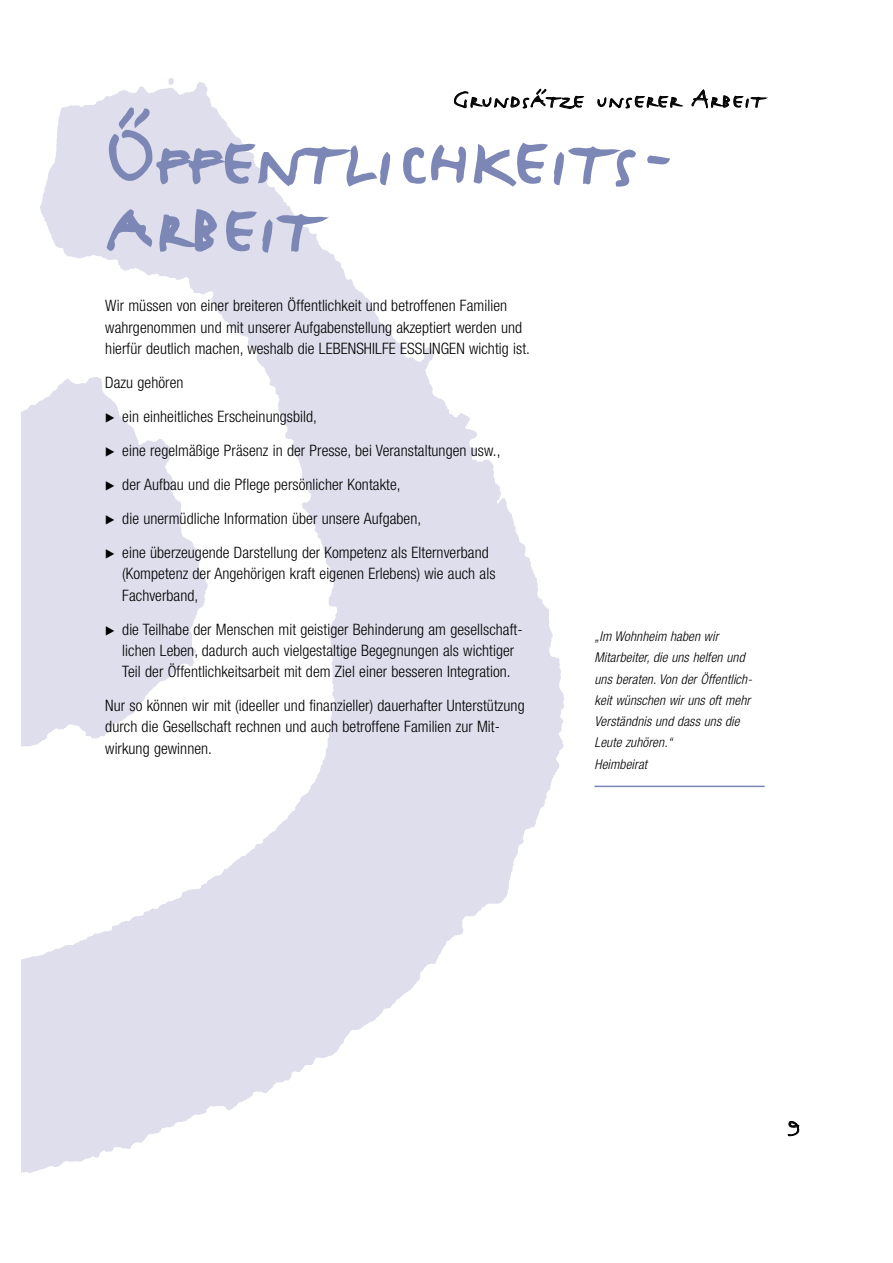
<style>
.page{position:relative;width:893px;height:1263px;background:#fff}
.page>*{position:absolute;margin:0;border:0;box-sizing:border-box;transform-origin:0 0}
.t1{font:108px "FF Justlefthand Caps";letter-spacing:.01em;color:#7c87b6}
.t2{font:31.5px "FF Justlefthand Caps";letter-spacing:.01em;color:#000;scale:1.12 1}
.t3{font:300 condensed 15.75px/21.3px "Helvetica Neue";letter-spacing:.005em;color:#000}
.t4{font:italic 300 condensed 13.5px/21.3px "Helvetica Neue";letter-spacing:.01em;color:#000}
.s1{font-family:"European Pi Three";font-weight:400;font-stretch:normal;font-size:12px}
</style>
<div class="page">
<hr style="left:594px;top:786px;width:170px;height:1px;background:#7c87b6">
<h2 class="t2" style="left:453px;top:78px;width:279px">Grundsätze unserer Arbeit</h2>
<h1 class="t1" style="left:107px;top:82px;width:567px">Öffentlichkeits-</h1>
<h1 class="t1" style="left:107px;top:150px;width:213px">arbeit</h1>
<p class="t3" style="left:105px;top:297px;width:426px">Wir müssen von einer breiteren Öffentlichkeit und betroffenen Familien wahrgenommen und mit unserer Aufgabenstellung akzeptiert werden und hierfür deutlich machen, weshalb die LEBENSHILFE ESSLINGEN wichtig ist.</p>
<p class="t3" style="left:105px;top:374px;width:80px">Dazu gehören</p>
<p class="t3" style="left:105px;top:408px;width:213px"><span class="s1">-</span> ein einheitliches Erscheinungsbild,</p>
<p class="t3" style="left:105px;top:442px;width:397px"><span class="s1">-</span> eine regelmäßige Präsenz in der Presse, bei Veranstaltungen usw.,</p>
<p class="t3" style="left:105px;top:476px;width:297px"><span class="s1">-</span> der Aufbau und die Pflege persönlicher Kontakte,</p>
<p class="t3" style="left:105px;top:510px;width:317px"><span class="s1">-</span> die unermüdliche Information über unsere Aufgaben,</p>
<p class="t3" style="left:122px;top:544px;width:374px;text-indent:-17px"><span class="s1">-</span> eine überzeugende Darstellung der Kompetenz als Elternverband (Kompetenz der Angehörigen kraft eigenen Erlebens) wie auch als<br>Fachverband,</p>
<p class="t3" style="left:105px;top:620px;width:419px;text-align:center"><span class="s1">-</span> die Teilhabe der Menschen mit geistiger Behinderung am gesellschaft&shy;lichen Leben, dadurch auch vielgestaltige Begegnungen als wichtiger<br>Teil der Öffentlichkeitsarbeit mit dem Ziel einer besseren Integration.</p>
<p class="t3" style="left:105px;top:697px;width:421px">Nur so können wir mit (ideeller und finanzieller) dauerhafter Unterstützung durch die Gesellschaft rechnen und auch betroffene Familien zur Mit&shy;wirkung gewinnen.</p>
<p class="t4" style="left:594px;top:627px;width:159px">„Im Wohnheim haben wir<br>Mitarbeiter, die uns helfen und uns beraten. Von der Öffentlich&shy;keit wünschen wir uns oft mehr<br>Verständnis und dass uns die<br>Leute zuhören.“<br>Heimbeirat</p>
<h2 class="t2" style="left:786px;top:1103px;width:14px">9</h2>
</div>
